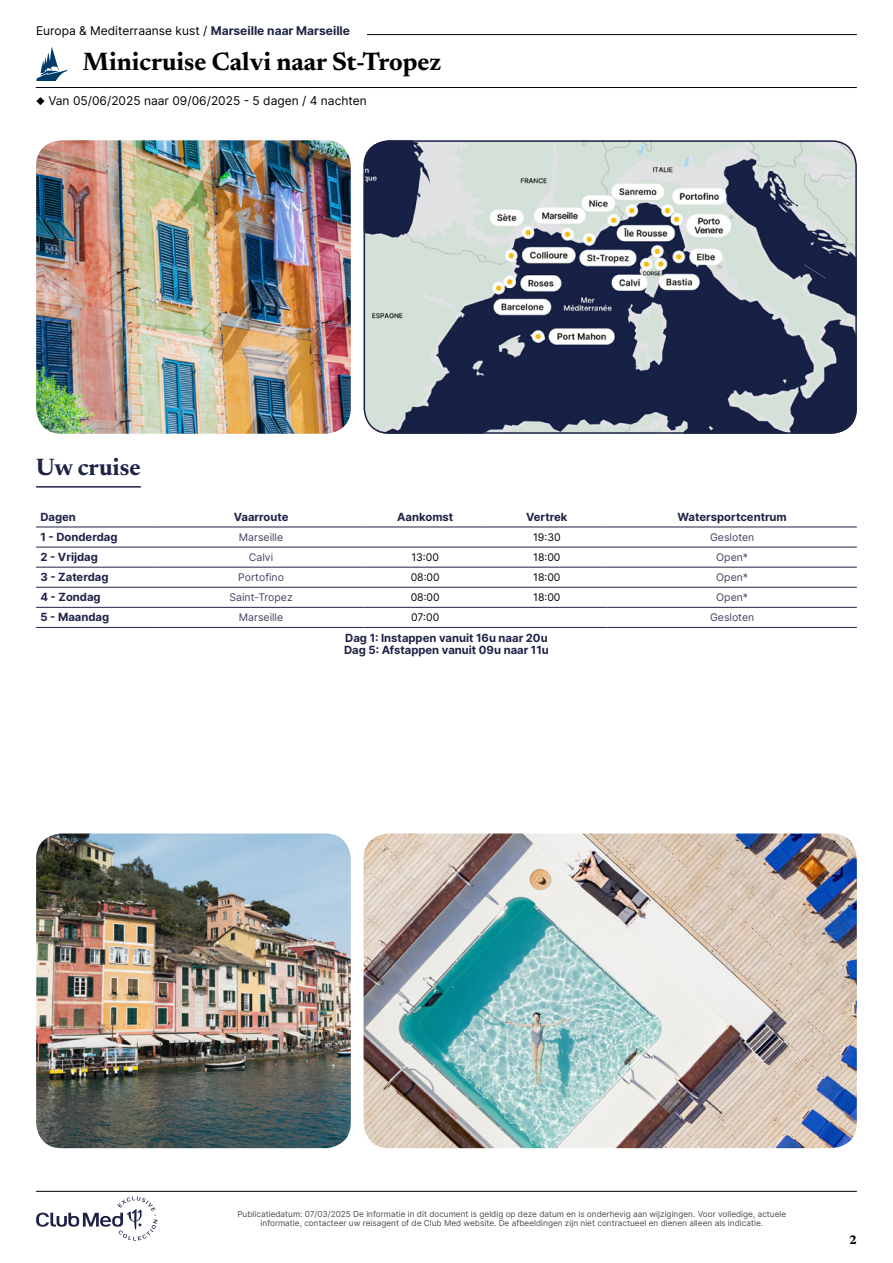
<style>
.page{position:relative;width:893px;height:1263px;background:#fff}
.page>*{position:absolute;margin:0;border:0;box-sizing:border-box;transform-origin:0 0}
.t1{font:700 25.5px "Newsreader 24 pt";color:#000}
.t2{font:700 24px "Newsreader 24 pt";color:#1e2346}
.t3{font:700 12.6px "Newsreader 24 pt";color:#000}
.t4{font:12px "Inter";color:#000}
.t5{font:700 11.25px/12px "Inter";color:#1e2346}
.t6{font:10.5px "Inter";color:#404462}
.t7{font:10.5px "Inter";color:#000}
.t8{font:8.25px/9px "Inter";color:#4d4d4d;text-align:center}
.s1{font-weight:700;color:#1e2346}
</style>
<div class="page">
<hr style="left:107px;top:34px;width:750px;height:1px;background:#000">
<hr style="left:36px;top:87px;width:821px;height:1px;background:#000">
<svg style="left:36px;top:47px;width:32px;height:34px"></svg>
<div style="left:36px;top:26px;width:331px;height:17px;background:#fff"></div>
<img style="left:364px;top:833px;width:493px;height:315px">
<hr style="left:36px;top:527px;width:122px;height:1px;background:#1e2346">
<hr style="left:158px;top:527px;width:206px;height:1px;background:#1e2346">
<hr style="left:364px;top:527px;width:122px;height:1px;background:#1e2346">
<hr style="left:486px;top:527px;width:122px;height:1px;background:#1e2346">
<hr style="left:608px;top:527px;width:249px;height:1px;background:#1e2346">
<hr style="left:36px;top:547px;width:122px;height:1px;background:#1e2346">
<hr style="left:158px;top:547px;width:206px;height:1px;background:#1e2346">
<hr style="left:364px;top:547px;width:122px;height:1px;background:#1e2346">
<hr style="left:486px;top:547px;width:122px;height:1px;background:#1e2346">
<hr style="left:608px;top:547px;width:249px;height:1px;background:#1e2346">
<hr style="left:36px;top:567px;width:122px;height:1px;background:#1e2346">
<hr style="left:158px;top:567px;width:206px;height:1px;background:#1e2346">
<hr style="left:364px;top:567px;width:122px;height:1px;background:#1e2346">
<hr style="left:486px;top:567px;width:122px;height:1px;background:#1e2346">
<hr style="left:608px;top:567px;width:249px;height:1px;background:#1e2346">
<hr style="left:36px;top:587px;width:122px;height:1px;background:#1e2346">
<hr style="left:158px;top:587px;width:206px;height:1px;background:#1e2346">
<hr style="left:364px;top:587px;width:122px;height:1px;background:#1e2346">
<hr style="left:486px;top:587px;width:122px;height:1px;background:#1e2346">
<hr style="left:608px;top:587px;width:249px;height:1px;background:#1e2346">
<hr style="left:36px;top:607px;width:122px;height:1px;background:#1e2346">
<hr style="left:36px;top:627px;width:122px;height:1px;background:#1e2346">
<hr style="left:158px;top:607px;width:206px;height:1px;background:#1e2346">
<hr style="left:158px;top:627px;width:206px;height:1px;background:#1e2346">
<hr style="left:364px;top:607px;width:122px;height:1px;background:#1e2346">
<hr style="left:364px;top:627px;width:122px;height:1px;background:#1e2346">
<hr style="left:486px;top:607px;width:122px;height:1px;background:#1e2346">
<hr style="left:486px;top:627px;width:122px;height:1px;background:#1e2346">
<hr style="left:608px;top:607px;width:249px;height:1px;background:#1e2346">
<hr style="left:608px;top:627px;width:249px;height:1px;background:#1e2346">
<img style="left:364px;top:140px;width:493px;height:294px">
<div style="left:364px;top:140px;width:493px;height:294px;border:2px solid #1e2346;border-radius:25px"></div>
<img style="left:36px;top:140px;width:315px;height:294px">
<img style="left:36px;top:833px;width:315px;height:315px">
<hr style="left:36px;top:486px;width:105px;height:2px;background:#1e2346">
<svg style="left:36px;top:1196px;width:122px;height:44px"></svg>
<hr style="left:36px;top:1191px;width:821px;height:1px;background:#000">
<h3 class="t4" style="left:36px;top:22px;width:315px">Europa &amp; Mediterraanse kust / <span class="s1">Marseille naar Marseille</span></h3>
<h1 class="t1" style="left:83px;top:43px;width:360px">Minicruise Calvi naar St-Tropez</h1>
<h3 class="t4" style="left:36px;top:92px;width:332px">◆ Van 05/06/2025 naar 09/06/2025 - 5 dagen / 4 nachten</h3>
<h2 class="t2" style="left:36px;top:450px;width:106px">Uw cruise</h2>
<h3 class="t5" style="left:40px;top:510px;width:37px">Dagen</h3>
<h3 class="t5" style="left:234px;top:510px;width:56px">Vaarroute</h3>
<h3 class="t5" style="left:397px;top:510px;width:58px">Aankomst</h3>
<h3 class="t5" style="left:526px;top:510px;width:43px">Vertrek</h3>
<h3 class="t5" style="left:678px;top:510px;width:111px">Watersportcentrum</h3>
<h3 class="t5" style="left:40px;top:531px;width:79px">1 - Donderdag</h3>
<p class="t6" style="left:239px;top:529px;width:46px">Marseille</p>
<p class="t7" style="left:533px;top:529px;width:29px">19:30</p>
<p class="t6" style="left:710px;top:529px;width:46px">Gesloten</p>
<h3 class="t5" style="left:40px;top:551px;width:59px">2 - Vrijdag</h3>
<p class="t6" style="left:249px;top:549px;width:26px">Calvi</p>
<p class="t7" style="left:411px;top:549px;width:29px">13:00</p>
<p class="t7" style="left:533px;top:549px;width:29px">18:00</p>
<p class="t6" style="left:716px;top:549px;width:33px">Open*</p>
<h3 class="t5" style="left:40px;top:571px;width:70px">3 - Zaterdag</h3>
<p class="t6" style="left:238px;top:570px;width:47px">Portofino</p>
<p class="t7" style="left:411px;top:570px;width:31px">08:00</p>
<p class="t7" style="left:533px;top:570px;width:29px">18:00</p>
<p class="t6" style="left:716px;top:570px;width:33px">Open*</p>
<h3 class="t5" style="left:40px;top:591px;width:62px">4 - Zondag</h3>
<p class="t6" style="left:229px;top:590px;width:65px">Saint-Tropez</p>
<p class="t7" style="left:411px;top:590px;width:31px">08:00</p>
<p class="t7" style="left:533px;top:590px;width:29px">18:00</p>
<p class="t6" style="left:716px;top:590px;width:33px">Open*</p>
<h3 class="t5" style="left:40px;top:611px;width:70px">5 - Maandag</h3>
<p class="t6" style="left:239px;top:610px;width:46px">Marseille</p>
<p class="t7" style="left:411px;top:610px;width:30px">07:00</p>
<p class="t6" style="left:710px;top:610px;width:46px">Gesloten</p>
<h3 class="t5" style="left:344px;top:631px;width:206px">Dag 1: Instappen vanuit 16u naar 20u<br>Dag 5: Afstappen vanuit 09u naar 11u</h3>
<p class="t8" style="left:237px;top:1209px;width:550px">Publicatiedatum: 07/03/2025 De informatie in dit document is geldig op deze datum en is onderhevig aan wijzigingen. Voor volledige, actuele informatie, contacteer uw reisagent of de Club Med website. De afbeeldingen zijn niet contractueel en dienen alleen als indicatie.</p>
<h3 class="t3" style="left:849px;top:1230px;width:9px">2</h3>
</div>
